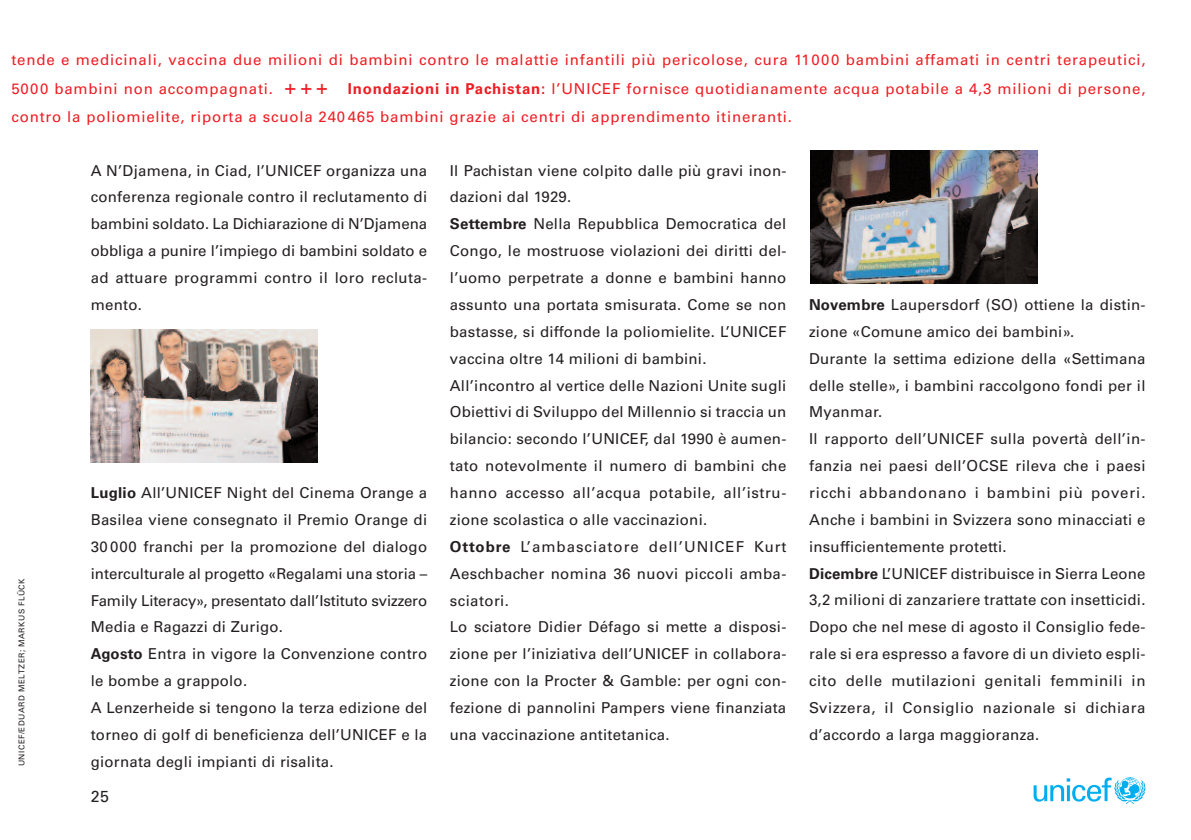
<style>
.page{position:relative;width:1191px;height:840px;background:#fff}
.page>*{position:absolute;margin:0;border:0;box-sizing:border-box;transform-origin:0 0}
.t1{font:16px "Univers LT Std";color:#231f20}
.t2{font:15px/26.8px "Univers LT Std";letter-spacing:.015em;color:#231f20}
.t3{font:15px/28.4px "Univers LT Std";letter-spacing:.055em;color:#ee1d23}
.t4{font:8px "Univers LT Std";letter-spacing:.055em;color:#231f20}
.s1{font-weight:700}
</style>
<div class="page">
<svg style="left:1033px;top:777px;width:112px;height:26px"></svg>
<img style="left:810px;top:151px;width:227px;height:132px">
<img style="left:91px;top:330px;width:226px;height:132px">
<p class="t3" style="left:11px;top:47px;width:1135px">tende e medicinali, vaccina due milioni di bambini contro le malattie infantili più pericolose, cura 11000 bambini affamati in centri terapeutici,<br>5000 bambini non accompagnati.</p>
<p class="t3" style="left:11px;top:75px;width:1135px;text-indent:336px"><span class="s1">Inondazioni in Pachistan:</span> l’UNICEF fornisce quotidianamente acqua potabile a 4,3 milioni di persone, contro la poliomielite, riporta a scuola 240 465 bambini grazie ai centri di apprendimento itineranti.</p>
<p class="t4" style="left:19px;top:765px;width:189px;rotate:-90deg">UNICEF/EDUARD MELTZER; MARKUS FLÜCK</p>
<p class="t2" style="left:91px;top:158px;width:338px;text-align:justify">A N’Djamena, in Ciad, l’UNICEF organizza una conferenza regionale contro il reclutamento di bambini soldato. La Dichiarazione di N’Djamena obbliga a punire l’impiego di bambini soldato e ad attuare programmi contro il loro recluta&shy;mento.</p>
<p class="t2" style="left:91px;top:480px;width:338px"><span class="s1">Luglio</span> All’UNICEF Night del Cinema Orange a Basilea viene consegnato il Premio Orange di 30 000 franchi per la promozione del dialogo interculturale al progetto «Regalami una storia – Family Literacy», presentato dall’Istituto svizzero Media e Ragazzi di Zurigo.<br><span class="s1">Agosto</span> Entra in vigore la Convenzione contro le bombe a grappolo.<br>A Lenzerheide si tengono la terza edizione del torneo di golf di beneficienza dell’UNICEF e la giornata degli impianti di risalita.</p>
<p class="t1" style="left:91px;top:789px;width:20px">25</p>
<p class="t2" style="left:450px;top:158px;width:338px">Il Pachistan viene colpito dalle più gravi inon&shy;dazioni dal 1929.<br><span class="s1">Settembre</span> Nella Repubblica Democratica del Congo, le mostruose violazioni dei diritti del&shy;l’uomo perpetrate a donne e bambini hanno assunto una portata smisurata. Come se non bastasse, si diffonde la poliomielite. L’UNICEF vaccina oltre 14 milioni di bambini.<br>All’incontro al vertice delle Nazioni Unite sugli Obiettivi di Sviluppo del Millennio si traccia un bilancio: secondo l’UNICEF, dal 1990 è aumen&shy;tato notevolmente il numero di bambini che hanno accesso all’acqua potabile, all’istru&shy;zione scolastica o alle vaccinazioni.<br><span class="s1">Ottobre</span> L’ambasciatore dell’UNICEF Kurt Aeschbacher nomina 36 nuovi piccoli amba&shy;sciatori.<br>Lo sciatore Didier Défago si mette a disposi&shy;zione per l’iniziativa dell’UNICEF in collabora&shy;zione con la Procter &amp; Gamble: per ogni con&shy;fezione di pannolini Pampers viene finanziata una vaccinazione antitetanica.</p>
<p class="t2" style="left:809px;top:292px;width:338px"><span class="s1">Novembre</span> Laupersdorf (SO) ottiene la distin&shy;zione «Comune amico dei bambini».<br>Durante la settima edizione della «Settimana delle stelle», i bambini raccolgono fondi per il Myanmar.<br>Il rapporto dell’UNICEF sulla povertà dell’in&shy;fanzia nei paesi dell’OCSE rileva che i paesi ricchi abbandonano i bambini più poveri.<br>Anche i bambini in Svizzera sono minacciati e insufficientemente protetti.<br><span class="s1">Dicembre</span> L’UNICEF distribuisce in Sierra Leone 3,2 milioni di zanzariere trattate con insetticidi.<br>Dopo che nel mese di agosto il Consiglio fede&shy;rale si era espresso a favore di un divieto espli&shy;cito delle mutilazioni genitali femminili in Svizzera, il Consiglio nazionale si dichiara d’accordo a larga maggioranza.</p>
</div>
